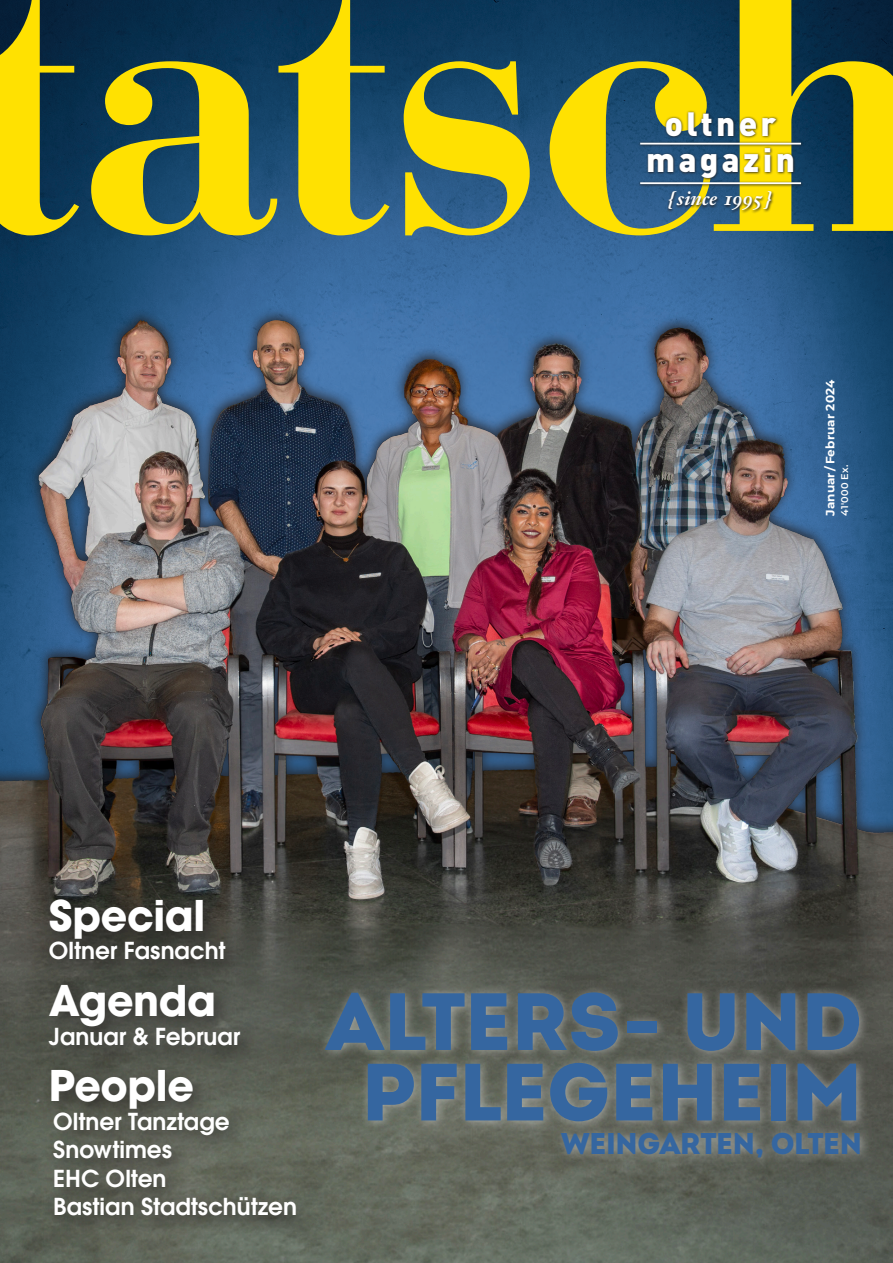
<style>
.page{position:relative;width:893px;height:1263px;background:#fff}
.page>*{position:absolute;margin:0;border:0;box-sizing:border-box;transform-origin:0 0}
.t1{font:81px/70.5px "Intro Demo Black CAPS";color:#3566a0;text-align:center}
.t2{font:700 42px "ITC Avant Garde Std";letter-spacing:-.01em;color:#fff}
.t3{font:900 33.3px/36px "DINOT";letter-spacing:.1em;color:#fff;text-align:center}
.t4{font:30px "Intro Demo Black CAPS";letter-spacing:-.01em;color:#3566a0}
.t5{font:600 23.25px/28.5px "ITC Avant Garde Std";color:#fff}
.t6{font:italic 700 19.35px "Janson Text LT Std";letter-spacing:-.005em;color:#fff}
.t7{font:700 12px "Montserrat";letter-spacing:.01em;color:#fff}
.t8{font:600 9.75px "Montserrat";letter-spacing:.035em;color:#fff}
</style>
<div class="page">
<img style="left:0;top:235px;width:893px;height:69px">
<div style="left:0;top:304px;width:893px;height:959px;background:#231f20;opacity:.53"></div>
<svg style="left:0;top:0;width:893px;height:235px;background:#67783f"></svg>
<svg style="left:638px;top:110px;width:166px;height:103px;background:#637144"></svg>
<hr style="left:640px;top:143px;width:161px;height:2px;background:#fff">
<hr style="left:640px;top:182px;width:161px;height:2px;background:#fff">
<div style="left:42px;top:892px;width:274px;height:343px;background:#231f20;opacity:.68"></div>
<div style="left:317px;top:983px;width:555px;height:185px;background:#fff;opacity:.44"></div>
<h3 class="t3" style="left:646px;top:105px;width:150px">oltner magazin</h3>
<p class="t6" style="left:668px;top:186px;width:107px">{since 1995}</p>
<p class="t7" style="left:822px;top:516px;width:138px;rotate:-90deg">Januar / Februar 2024</p>
<p class="t8" style="left:838px;top:516px;width:53px;rotate:-90deg">41'000 Ex.</p>
<h2 class="t2" style="left:49px;top:887px;width:158px">Special</h2>
<p class="t5" style="left:49px;top:936px;width:178px">Oltner Fasnacht</p>
<h2 class="t2" style="left:49px;top:972px;width:169px">Agenda</h2>
<p class="t5" style="left:49px;top:1021px;width:193px">Januar &amp; Februar</p>
<h2 class="t2" style="left:49px;top:1058px;width:147px">People</h2>
<p class="t5" style="left:53px;top:1106px;width:245px">Oltner Tanztage<br>Snowtimes<br>EHC Olten<br>Bastian Stadtschützen</p>
<h1 class="t1" style="left:326px;top:986px;width:538px">ALTERS- UND<br>PFLEGEHEIM</h1>
<p class="t4" style="left:561px;top:1124px;width:303px">WEINGARTEN, OLTEN</p>
</div>
